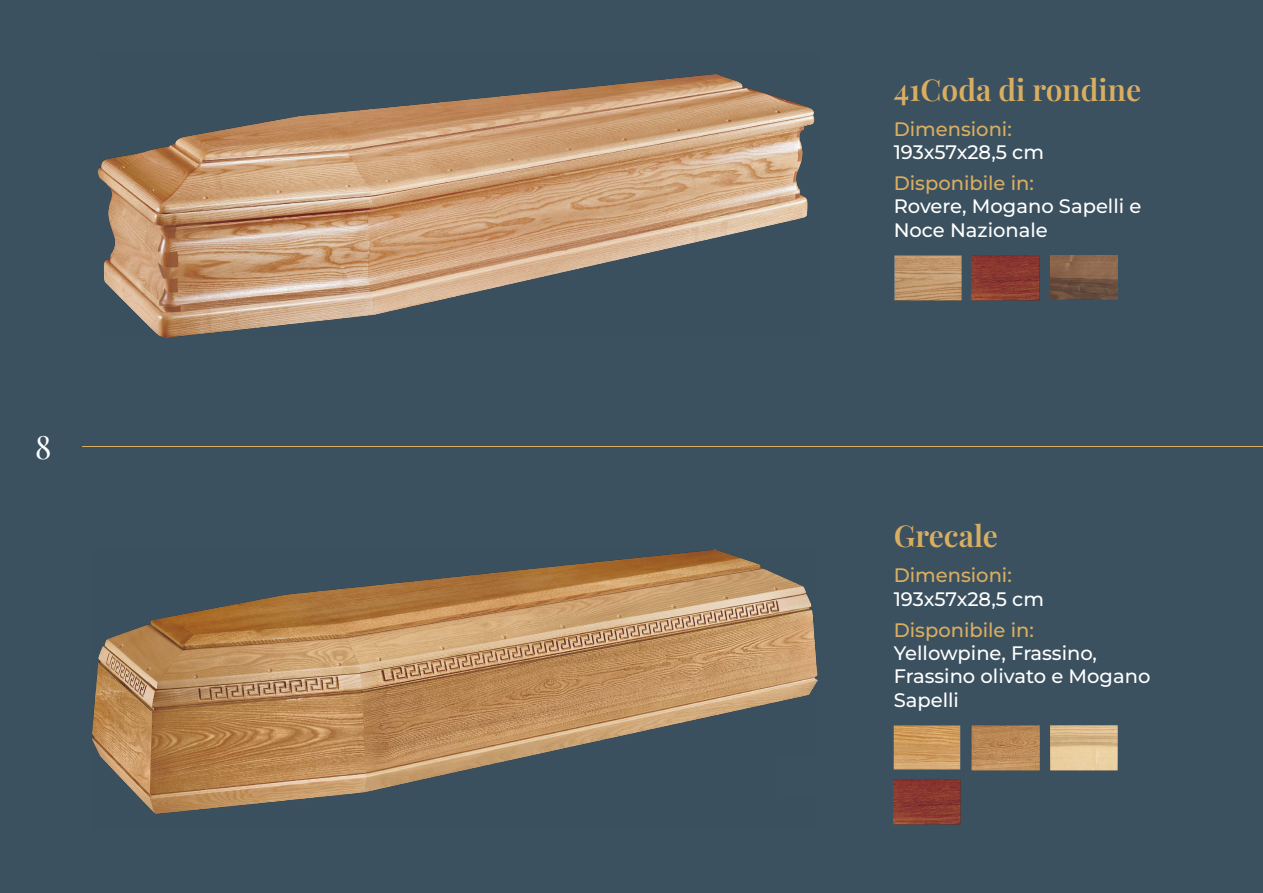
<style>
.page{position:relative;width:1263px;height:893px;background:#3c515f}
.page>*{position:absolute;margin:0;border:0;box-sizing:border-box;transform-origin:0 0}
.t1{font:31.5px "Playfair Display";color:#fff}
.t2{font:600 30px "Playfair Display";color:#daae61}
.t3{font:500 19.5px/23.4px "Montserrat";color:#fff}
.t4{font:500 19.5px "Montserrat";color:#daae61}
</style>
<div class="page">
<img style="left:895px;top:256px;width:66px;height:44px">
<img style="left:894px;top:725px;width:66px;height:44px">
<img style="left:894px;top:779px;width:66px;height:45px">
<img style="left:972px;top:725px;width:67px;height:45px">
<img style="left:972px;top:256px;width:67px;height:45px">
<img style="left:1051px;top:725px;width:67px;height:45px">
<img style="left:1051px;top:256px;width:67px;height:44px">
<img style="left:97px;top:74px;width:718px;height:264px">
<img style="left:91px;top:549px;width:727px;height:266px">
<hr style="left:82px;top:446px;width:1181px;height:1px;background:#daae61">
<p class="t1" style="left:35px;top:422px;width:18px">8</p>
<p class="t2" style="left:894px;top:66px;width:249px">41Coda di rondine</p>
<p class="t4" style="left:894px;top:115px;width:120px">Dimensioni:</p>
<p class="t3" style="left:894px;top:140px;width:152px">193x57x28,5 cm</p>
<p class="t4" style="left:894px;top:169px;width:142px">Disponibile in:</p>
<p class="t3" style="left:894px;top:194px;width:249px">Rovere, Mogano Sapelli e</p>
<p class="t3" style="left:894px;top:217px;width:156px">Noce Nazionale</p>
<p class="t2" style="left:894px;top:512px;width:106px">Grecale</p>
<p class="t4" style="left:894px;top:562px;width:120px">Dimensioni:</p>
<p class="t3" style="left:894px;top:586px;width:152px">193x57x28,5 cm</p>
<p class="t4" style="left:894px;top:616px;width:142px">Disponibile in:</p>
<p class="t3" style="left:894px;top:640px;width:258px">Yellowpine, Frassino,<br>Frassino olivato e Mogano<br>Sapelli</p>
</div>
